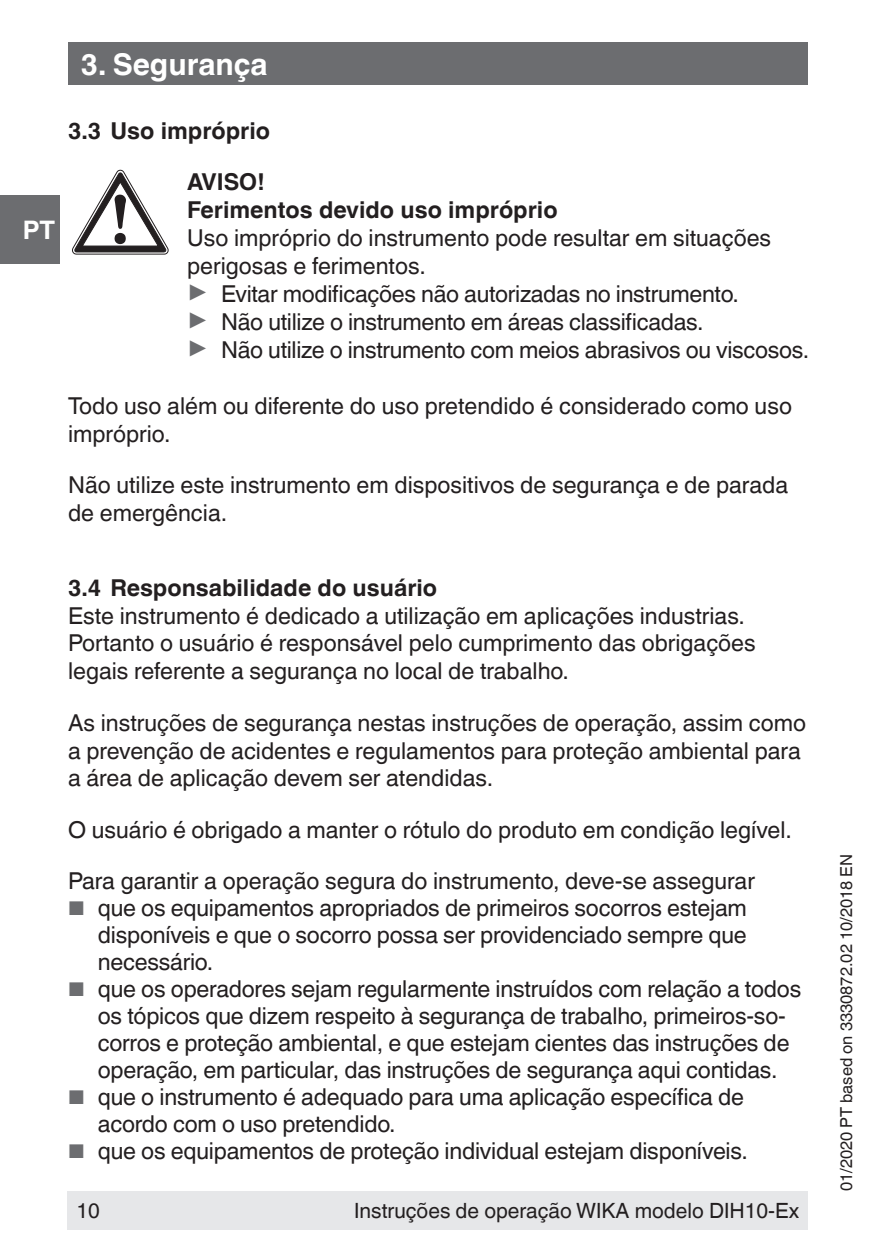
<style>
.page{position:relative;width:893px;height:1259px;background:#fff}
.page>*{position:absolute;margin:0;border:0;box-sizing:border-box;transform-origin:0 0}
.t1{font:700 30px "Helvetica World";color:#fff}
.t2{font:700 25.5px "Helvetica World";color:#fff}
.t3{font:23.4px/27.9px "Helvetica World";letter-spacing:-.01em;color:#231f20}
.t4{font:700 23.4px/51.3px "Helvetica World";color:#231f20;text-align:right}
.t5{font:21px "Helvetica World";color:#231f20}
.t6{font:16.5px "Helvetica World";color:#231f20}
.s1{font-size:26.4px;color:#6c6d70}
.s2{font-size:19.8px;color:#6c6d70}
</style>
<div class="page">
<div style="left:0;top:196px;width:60px;height:68px;background:#6c6d70"></div>
<div style="left:67px;top:1191px;width:741px;height:38px;background:#e6e7e9"></div>
<div style="left:68px;top:43px;width:740px;height:42px;background:#6c6d70"></div>
<svg style="left:72px;top:170px;width:96px;height:84px"></svg>
<p class="t1" style="left:81px;top:47px;width:188px">3. Segurança</p>
<p class="t2" style="left:23px;top:215px;width:34px">PT</p>
<p class="t4" style="left:68px;top:105px;width:204px">3.3 Uso impróprio<br>AVISO!</p>
<p class="t4" style="left:187px;top:185px;width:372px">Ferimentos devido uso impróprio</p>
<p class="t3" style="left:187px;top:224px;width:624px">Uso impróprio do instrumento pode resultar em situações perigosas e ferimentos.<br><span class="s1">▶</span> Evitar modificações não autorizadas no instrumento.<br><span class="s1">▶</span> Não utilize o instrumento em áreas classificadas.<br><span class="s1">▶</span> Não utilize o instrumento com meios abrasivos ou viscosos.</p>
<p class="t3" style="left:68px;top:392px;width:725px">Todo uso além ou diferente do uso pretendido é considerado como uso impróprio.</p>
<p class="t3" style="left:68px;top:471px;width:722px">Não utilize este instrumento em dispositivos de segurança e de parada de emergência.</p>
<p class="t4" style="left:68px;top:562px;width:371px">3.4 Responsabilidade do usuário</p>
<p class="t3" style="left:68px;top:601px;width:689px">Este instrumento é dedicado a utilização em aplicações industrias.<br>Portanto o usuário é responsável pelo cumprimento das obrigações legais referente a segurança no local de trabalho.</p>
<p class="t3" style="left:68px;top:708px;width:740px">As instruções de segurança nestas instruções de operação, assim como a prevenção de acidentes e regulamentos para proteção ambiental para a área de aplicação devem ser atendidas.</p>
<p class="t3" style="left:68px;top:804px;width:726px;line-height:51.3px">O usuário é obrigado a manter o rótulo do produto em condição legível.<br>Para garantir a operação segura do instrumento, deve-se assegurar</p>
<p class="t3" style="left:98px;top:894px;width:651px;line-height:27px;text-align:justify;text-indent:-30px"><span class="s2">■</span> que os equipamentos apropriados de primeiros socorros estejam disponíveis e que o socorro possa ser providenciado sempre que necessário.</p>
<p class="t3" style="left:98px;top:975px;width:705px;line-height:27px;text-indent:-30px"><span class="s2">■</span> que os operadores sejam regularmente instruídos com relação a todos os tópicos que dizem respeito à segurança de trabalho, primeiros-so&shy;corros e proteção ambiental, e que estejam cientes das instruções de operação, em particular, das instruções de segurança aqui contidas.</p>
<p class="t3" style="left:98px;top:1083px;width:648px;line-height:27px;text-indent:-30px"><span class="s2">■</span> que o instrumento é adequado para uma aplicação específica de acordo com o uso pretendido.</p>
<p class="t3" style="left:68px;top:1137px;width:681px"><span class="s2">■</span> que os equipamentos de proteção individual estejam disponíveis.</p>
<p class="t5" style="left:77px;top:1198px;width:25px">10</p>
<p class="t5" style="left:354px;top:1198px;width:447px">Instruções de operação WIKA modelo DIH10-Ex</p>
<p class="t6" style="left:837px;top:1191px;width:339px;rotate:-90deg">01/2020 PT based on 3330872.02 10/2018 EN</p>
</div>
